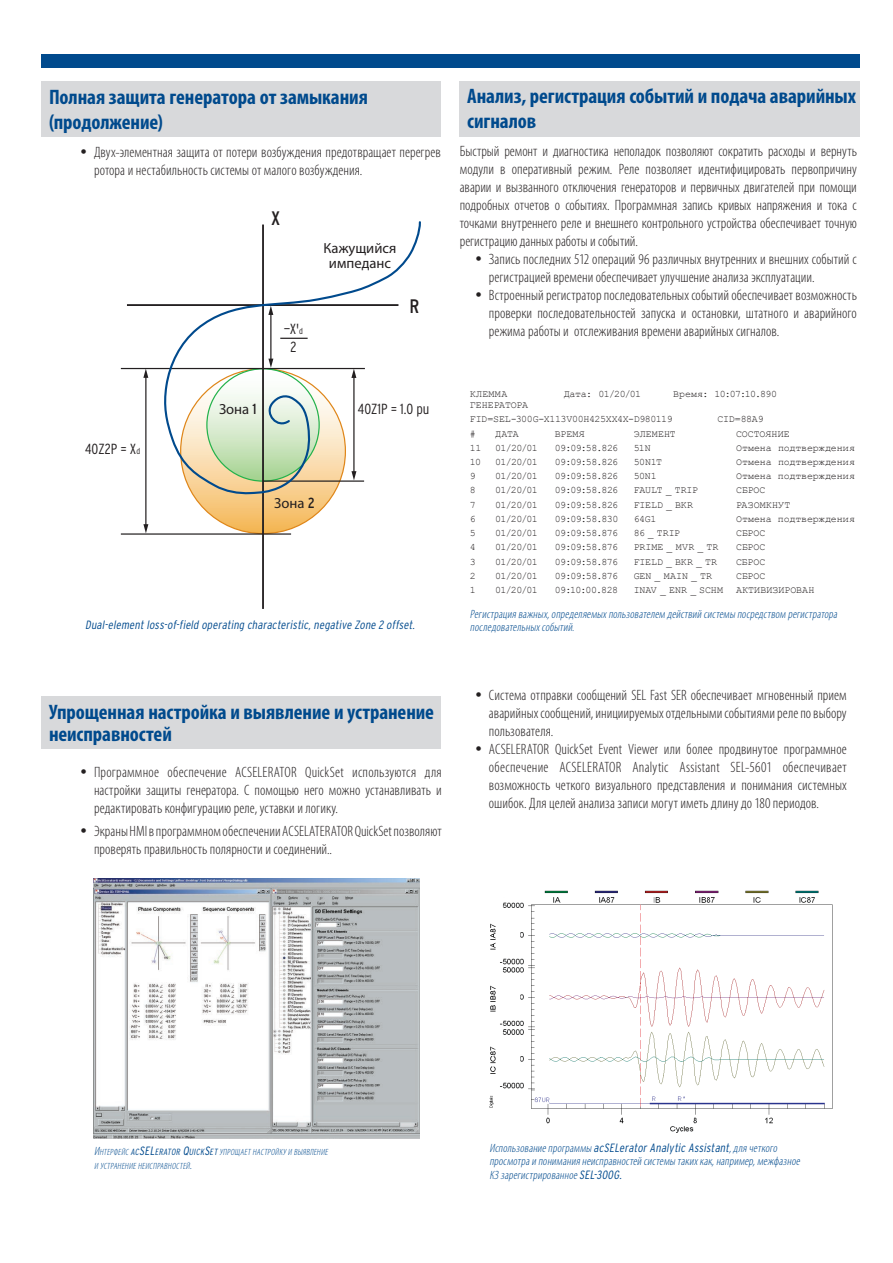
<style>
.page{position:relative;width:893px;height:1263px;background:#fff}
.page>*{position:absolute;margin:0;border:0;box-sizing:border-box;transform-origin:0 0}
.t1{font:700 condensed 21px/25.2px "Myriad Pro";letter-spacing:-.005em;color:#004a8d}
.t2{font:condensed 19.5px "Interstate";color:#231f20}
.t3{font:300 condensed 15px/18px "Myriad Pro";letter-spacing:.005em;color:#231f20;text-align:justify}
.t4{font:14.7px/14.7px "Myriad Pro";color:#231f20;text-align:center}
.t5{font:300 condensed 14.7px/18.3px "Interstate";color:#231f20;text-align:center}
.t6{font:italic 300 condensed 12px/13.5px "Myriad Pro";color:#004a8d}
.t7{font:italic 300 condensed 12px "Interstate";color:#004a8d}
.t8{font:9.9px "Courier New";letter-spacing:-.015em;color:#231f20}
.t9{font:9.9px/14.2px "Courier New";letter-spacing:-.035em;color:#231f20}
.t10{font:9.9px "Courier New";letter-spacing:.005em;color:#231f20}
.t11{font:9.9px "Courier New";letter-spacing:-.045em;color:#231f20}
.t12{font:9.9px "Courier New";letter-spacing:.015em;color:#231f20}
.t13{font:italic 300 condensed 9px/13.5px "Myriad Pro";color:#004a8d}
.s1{font-family:"Interstate";font-weight:400;font-stretch:normal}
.s2{font-size:8.55px}
.s3{font-family:"Interstate";font-stretch:condensed}
.s4{font-size:12px}
.s5{font-family:"Interstate"}
.s6{font-family:"Interstate";font-size:12px}
</style>
<div class="page">
<svg style="left:181px;top:369px;width:164px;height:165px;background:#f5c06f"></svg>
<hr style="left:127px;top:304px;width:271px;height:2px;background:#231f20">
<hr style="left:262px;top:225px;width:2px;height:384px;background:#231f20">
<hr style="left:121px;top:368px;width:244px;height:1px;background:#231f20">
<hr style="left:121px;top:533px;width:170px;height:2px;background:#231f20">
<hr style="left:145px;top:376px;width:1px;height:150px;background:#231f20">
<svg style="left:143px;top:524px;width:5px;height:9px"></svg>
<svg style="left:143px;top:369px;width:5px;height:9px"></svg>
<svg style="left:161px;top:221px;width:260px;height:274px"></svg>
<div style="left:41px;top:54px;width:819px;height:14px;background:#004a8d"></div>
<div style="left:41px;top:82px;width:400px;height:55px;background:#d8d9db"></div>
<div style="left:460px;top:81px;width:400px;height:55px;background:#d8d9db"></div>
<div style="left:41px;top:697px;width:400px;height:52px;background:#d8d9db"></div>
<img style="left:489px;top:890px;width:344px;height:243px">
<img style="left:94px;top:878px;width:325px;height:260px">
<h1 class="t1" style="left:49px;top:84px;width:320px">Полная защита генератора от замыкания (продолжение)</h1>
<h1 class="t1" style="left:467px;top:83px;width:390px">Анализ, регистрация событий и подача аварийных сигналов</h1>
<p class="t3" style="left:94px;top:143px;width:348px;text-indent:-14px"><span class="s1">•</span> Двух-элементная защита от потери возбуждения предотвращает перегрев ротора и нестабильность системы от малого возбуждения.</p>
<p class="t5" style="left:85px;top:440px;width:56px">40Z2P = X<span class="s2">d</span></p>
<h2 class="t2" style="left:271px;top:208px;width:11px">X</h2>
<p class="t4" style="left:219px;top:402px;width:39px">Зона <span class="s3">1</span></p>
<p class="t5" style="left:284px;top:320px;width:20px">—X'<span class="s2">d<br></span>2</p>
<p class="t4" style="left:323px;top:240px;width:75px">Кажущийся импеданс</p>
<h2 class="t2" style="left:410px;top:296px;width:11px">R</h2>
<p class="t5" style="left:358px;top:400px;width:73px">40Z1P = 1.0 pu</p>
<p class="t4" style="left:274px;top:495px;width:42px">Зона <span class="s3">2</span></p>
<p class="t7" style="left:85px;top:618px;width:334px">Dual-elementloss-of-field operating characteristic,negative Zone 2 offset.</p>
<p class="t3" style="left:460px;top:142px;width:399px">Быстрый ремонт и диагностика неполадок позволяют сократить расходы и вернуть модули в оперативный режим. Реле позволяет идентифицировать первопричину аварии и вызванного отключения генераторов и первичных двигателей при помощи подробных отчетов о событиях. Программная запись кривых напряжения и тока с точками внутреннего реле и внешнего контрольного устройства обеспечивает точную регистрацию данных работы и событий.</p>
<p class="t3" style="left:489px;top:250px;width:369px;text-indent:-14px"><span class="s1">•</span> Запись последних 512 операций 96 различных внутренних и внешних событий с регистрацией времени обеспечивает улучшение анализа эксплуатации.</p>
<p class="t3" style="left:489px;top:286px;width:369px;text-indent:-14px"><span class="s1">•</span> Встроенный регистратор последовательных событий обеспечивает возможность проверки последовательностей запуска и остановки, штатного и аварийного режима работы и отслеживания времени аварийных сигналов.</p>
<p class="t8" style="left:470px;top:388px;width:39px">КЛЕММА</p>
<p class="t11" style="left:564px;top:388px;width:79px">Дата: 01/20/01</p>
<p class="t8" style="left:673px;top:388px;width:106px">Время: 10:07:10.890</p>
<p class="t9" style="left:470px;top:398px;width:204px">ГЕНЕРАТОРА<br>FID=SEL-300G-X113V00H425XX4X-D980119</p>
<p class="t8" style="left:717px;top:413px;width:48px">CID=88A9</p>
<p class="t8" style="left:470px;top:427px;width:7px">#</p>
<p class="t8" style="left:495px;top:427px;width:25px">ДАТА</p>
<p class="t8" style="left:555px;top:427px;width:31px">ВРЕМЯ</p>
<p class="t10" style="left:634px;top:427px;width:44px">ЭЛЕМЕНТ</p>
<p class="t8" style="left:736px;top:427px;width:55px">СОСТОЯНИЕ</p>
<p class="t8" style="left:470px;top:442px;width:13px">11</p>
<p class="t8" style="left:495px;top:442px;width:44px">01/20/01</p>
<p class="t8" style="left:555px;top:442px;width:65px">09:09:58.826</p>
<p class="t8" style="left:634px;top:442px;width:19px">51N</p>
<p class="t8" style="left:736px;top:442px;width:120px">Отмена подтверждения</p>
<p class="t8" style="left:470px;top:456px;width:13px">10</p>
<p class="t8" style="left:495px;top:456px;width:44px">01/20/01</p>
<p class="t8" style="left:555px;top:456px;width:65px">09:09:58.826</p>
<p class="t8" style="left:634px;top:456px;width:30px">50N1T</p>
<p class="t8" style="left:736px;top:456px;width:120px">Отмена подтверждения</p>
<p class="t8" style="left:470px;top:470px;width:7px">9</p>
<p class="t8" style="left:495px;top:470px;width:44px">01/20/01</p>
<p class="t8" style="left:555px;top:470px;width:65px">09:09:58.826</p>
<p class="t8" style="left:634px;top:470px;width:25px">50N1</p>
<p class="t8" style="left:736px;top:470px;width:120px">Отмена подтверждения</p>
<p class="t8" style="left:470px;top:484px;width:7px">8</p>
<p class="t8" style="left:495px;top:484px;width:44px">01/20/01</p>
<p class="t8" style="left:555px;top:484px;width:65px">09:09:58.826</p>
<p class="t8" style="left:634px;top:484px;width:66px">FAULT _ TRIP</p>
<p class="t8" style="left:736px;top:484px;width:31px">СБРОС</p>
<p class="t8" style="left:470px;top:498px;width:7px">7</p>
<p class="t8" style="left:495px;top:498px;width:44px">01/20/01</p>
<p class="t8" style="left:555px;top:498px;width:65px">09:09:58.826</p>
<p class="t8" style="left:634px;top:498px;width:61px">FIELD _ BKR</p>
<p class="t12" style="left:736px;top:498px;width:56px">РАЗОМКНУТ</p>
<p class="t8" style="left:470px;top:513px;width:7px">6</p>
<p class="t8" style="left:495px;top:513px;width:44px">01/20/01</p>
<p class="t8" style="left:555px;top:513px;width:65px">09:09:58.830</p>
<p class="t8" style="left:634px;top:513px;width:24px">64G1</p>
<p class="t8" style="left:736px;top:513px;width:120px">Отмена подтверждения</p>
<p class="t8" style="left:470px;top:527px;width:7px">5</p>
<p class="t8" style="left:495px;top:527px;width:44px">01/20/01</p>
<p class="t8" style="left:555px;top:527px;width:65px">09:09:58.876</p>
<p class="t8" style="left:634px;top:527px;width:48px">86 _ TRIP</p>
<p class="t8" style="left:736px;top:527px;width:31px">СБРОС</p>
<p class="t8" style="left:470px;top:541px;width:7px">4</p>
<p class="t8" style="left:495px;top:541px;width:44px">01/20/01</p>
<p class="t8" style="left:555px;top:541px;width:65px">09:09:58.876</p>
<p class="t8" style="left:634px;top:541px;width:86px">PRIME _ MVR _ TR</p>
<p class="t8" style="left:736px;top:541px;width:31px">СБРОС</p>
<p class="t8" style="left:470px;top:555px;width:7px">3</p>
<p class="t8" style="left:495px;top:555px;width:44px">01/20/01</p>
<p class="t8" style="left:555px;top:555px;width:65px">09:09:58.876</p>
<p class="t8" style="left:634px;top:555px;width:85px">FIELD _ BKR _ TR</p>
<p class="t8" style="left:736px;top:555px;width:31px">СБРОС</p>
<p class="t8" style="left:470px;top:570px;width:7px">2</p>
<p class="t8" style="left:495px;top:570px;width:44px">01/20/01</p>
<p class="t8" style="left:555px;top:570px;width:65px">09:09:58.876</p>
<p class="t8" style="left:634px;top:570px;width:80px">GEN _ MAIN _ TR</p>
<p class="t8" style="left:736px;top:570px;width:31px">СБРОС</p>
<p class="t8" style="left:470px;top:584px;width:7px">1</p>
<p class="t8" style="left:495px;top:584px;width:44px">01/20/01</p>
<p class="t8" style="left:555px;top:584px;width:65px">09:10:00.828</p>
<p class="t8" style="left:634px;top:584px;width:91px">INAV _ ENR _ SCHM</p>
<p class="t10" style="left:736px;top:584px;width:80px">АКТИВИЗИРОВАН</p>
<p class="t6" style="left:470px;top:607px;width:371px">Регистрацияважных,определяемыхпользователем действийсистемы посредством регистратора последовательныхсобытий.</p>
<h1 class="t1" style="left:49px;top:700px;width:387px;line-height:22.5px">Упрощенная настройка и выявление и устранение неисправностей</h1>
<p class="t3" style="left:94px;top:763px;width:349px;text-indent:-14px"><span class="s1">•</span> Программное обеспечение ACSELERATOR QuickSet используются для настройки защиты генератора. С помощью него можно устанавливать и редактировать конфигурацию реле, уставки и логику.</p>
<p class="t3" style="left:94px;top:821px;width:349px;text-indent:-14px"><span class="s1">•</span> Экраны HMI в программном обеспечении ACSELATERATOR QuickSet позволяют проверять правильность полярности и соединений..</p>
<p class="t3" style="left:489px;top:686px;width:359px;text-indent:-14px"><span class="s1">•</span> Система отправки сообщений SEL Fast SER обеспечивает мгновенный прием аварийных сообщений, инициируемых отдельными событиями реле по выбору пользователя.</p>
<p class="t3" style="left:489px;top:740px;width:359px;text-indent:-14px"><span class="s1">•</span> ACSELERATOR QuickSet Event Viewer или более продвинутое программное обеспечение ACSELERATOR Analytic Assistant SEL-5601 обеспечивает возможность четкого визуального представления и понимания системных ошибок. Для целей анализа записи могут иметь длину до 180 периодов.</p>
<p class="t13" style="left:94px;top:1146px;width:237px"><span class="s4">И</span>нтерфейс <span class="s5">AC</span><span class="s6">SEL</span><span class="s5">ERATOR</span> <span class="s6">Q</span><span class="s5">UICK</span><span class="s6">S</span><span class="s5">ET</span> упрощает настройку и выявлени е и устранени е неисправностей<span class="s4">.</span></p>
<p class="t6" style="left:489px;top:1141px;width:314px">Использованиепрограммы <span class="s5">acSELeratorAnalytic Assistant</span>,длячеткого просмотраипониманиянеисправностейсистемы такихкак,например,межфазное<br>КЗзарегистрированное<span class="s5">SEL-300G.</span></p>
</div>
